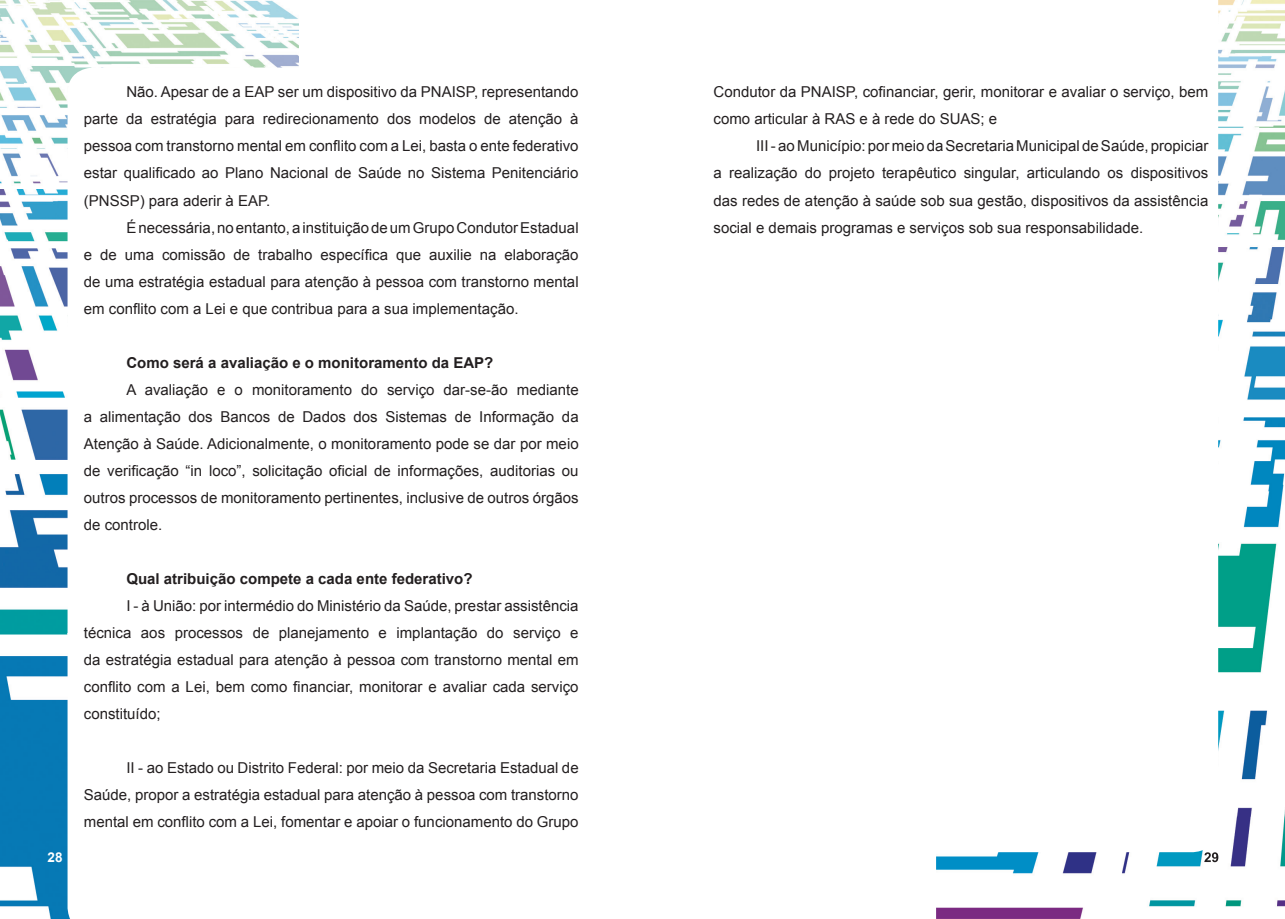
<style>
.page{position:relative;width:1285px;height:919px;background:#fff}
.page>*{position:absolute;margin:0;border:0;box-sizing:border-box;transform-origin:0 0}
.t1{font:15px/27px "Arial";color:#231f20;text-align:justify}
.t2{font:700 15px "Arial";color:#231f20}
.t3{font:700 13.5px "Arial";color:#fff}
</style>
<div class="page">
<img style="left:0;top:0;width:298px;height:918px">
<img style="left:936px;top:0;width:348px;height:918px">
<img style="left:1203px;top:852px;width:15px;height:10px">
<svg style="left:68px;top:68px;width:230px;height:850px"></svg>
<svg style="left:936px;top:0;width:281px;height:852px"></svg>
<p class="t3" style="left:48px;top:848px;width:17px">28</p>
<p class="t1" style="left:84px;top:79px;width:496px;text-indent:43px">Não. Apesar de a EAP ser um dispositivo da PNAISP, representando parte da estratégia para redirecionamento dos modelos de atenção à pessoa com transtorno mental em conflito com a Lei, basta o ente federativo estar qualificado ao Plano Nacional de Saúde no Sistema Penitenciário (PNSSP) para aderir à EAP.</p>
<p class="t1" style="left:84px;top:214px;width:496px;text-indent:43px">É necessária, no entanto, a instituição de um Grupo Condutor Estadual e de uma comissão de trabalho específica que auxilie na elaboração de uma estratégia estadual para atenção à pessoa com transtorno mental em conflito com a Lei e que contribua para a sua implementação.</p>
<p class="t2" style="left:126px;top:352px;width:368px">Como será a avaliação e o monitoramento da EAP?</p>
<p class="t1" style="left:84px;top:376px;width:496px;text-indent:43px">A avaliação e o monitoramento do serviço dar-se-ão mediante a alimentação dos Bancos de Dados dos Sistemas de Informação da Atenção à Saúde. Adicionalmente, o monitoramento pode se dar por meio de verificação “in loco”, solicitação oficial de informações, auditorias ou outros processos de monitoramento pertinentes, inclusive de outros órgãos de controle.</p>
<p class="t2" style="left:126px;top:568px;width:347px">Qual atribuição compete a cada ente federativo?</p>
<p class="t1" style="left:84px;top:592px;width:496px;text-indent:43px">I - à União: por intermédio do Ministério da Saúde, prestar assistência técnica aos processos de planejamento e implantação do serviço e da estratégia estadual para atenção à pessoa com transtorno mental em conflito com a Lei, bem como financiar, monitorar e avaliar cada serviço constituído;</p>
<p class="t1" style="left:84px;top:754px;width:496px;text-indent:43px">II - ao Estado ou Distrito Federal: por meio da Secretaria Estadual de Saúde, propor a estratégia estadual para atenção à pessoa com transtorno mental em conflito com a Lei, fomentar e apoiar o funcionamento do Grupo</p>
<p class="t1" style="left:713px;top:79px;width:496px">Condutor da PNAISP, cofinanciar, gerir, monitorar e avaliar o serviço, bem como articular à RAS e à rede do SUAS; e</p>
<p class="t1" style="left:713px;top:133px;width:496px;text-indent:43px">III - ao Município: por meio da Secretaria Municipal de Saúde, propiciar a realização do projeto terapêutico singular, articulando os dispositivos das redes de atenção à saúde sob sua gestão, dispositivos da assistência social e demais programas e serviços sob sua responsabilidade.</p>
</div>
